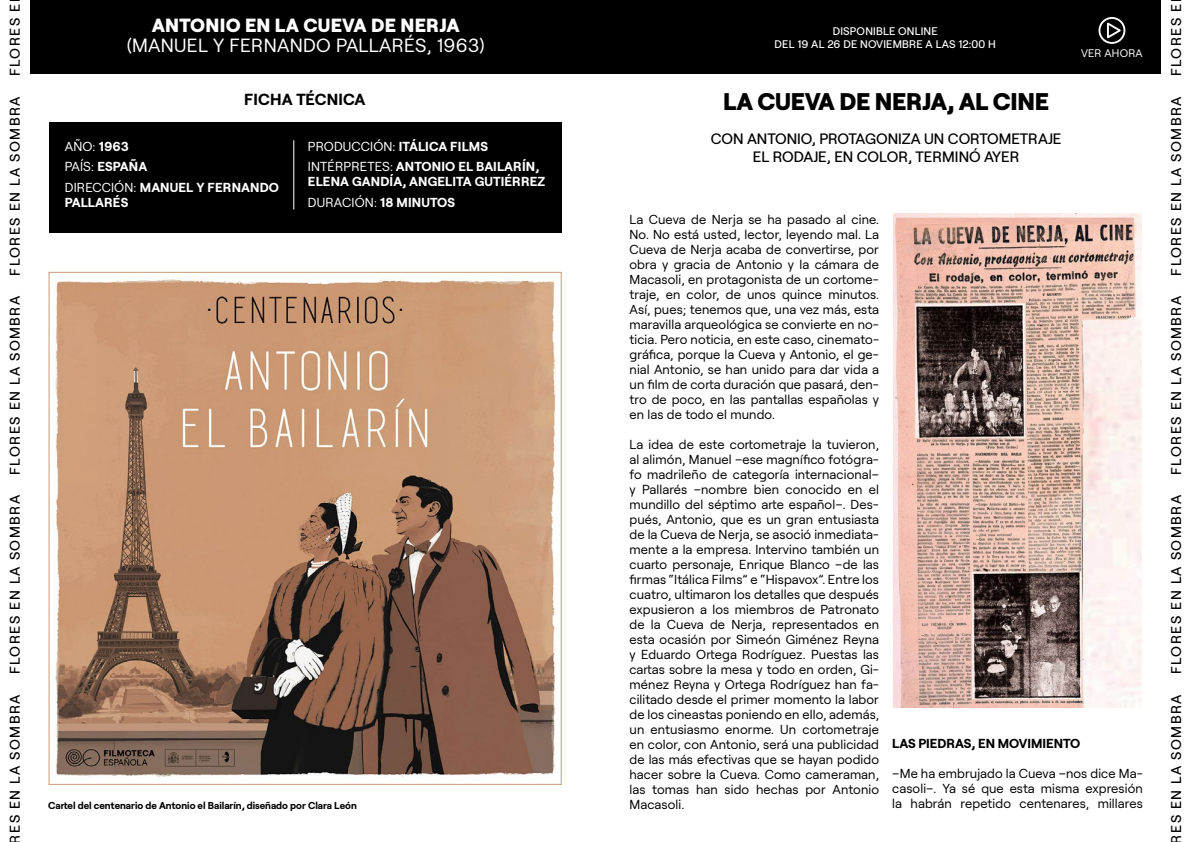
<style>
.page{position:relative;width:1191px;height:842px;background:#fff}
.page>*{position:absolute;margin:0;border:0;box-sizing:border-box;transform-origin:0 0}
.t1{font:800 24px "Roobert";letter-spacing:-.01em;color:#000}
.t2{font:19px "Roobert";letter-spacing:.015em;color:#fff}
.t3{font:800 19px "Roobert";letter-spacing:.015em;color:#fff}
.t4{font:700 16px "Roobert";letter-spacing:.01em;color:#000}
.t5{font:500 15px/18px "Roobert";color:#000;text-align:center}
.t6{font:500 14.1px "Roobert";letter-spacing:.1em;color:#000}
.t7{font:13px/15px "Roobert";letter-spacing:.01em;color:#000;text-align:justify}
.t8{font:700 13px/20.7px "Roobert";letter-spacing:.01em;color:#fff}
.t9{font:700 13px "Roobert";color:#000}
.t10{font:500 11px/13px "Roobert";letter-spacing:.015em;color:#fff;text-align:center}
.t11{font:11px "Roobert";letter-spacing:.02em;color:#fff}
.t12{font:700 10px "Roobert";color:#000}
.s1{font-weight:400}
</style>
<div class="page">
<div style="left:30px;top:0;width:1132px;height:74px;background:#000"></div>
<svg style="left:1099px;top:18px;width:25px;height:25px"></svg>
<div style="left:1098px;top:17px;width:27px;height:27px;border:2px solid #fff;border-radius:50%"></div>
<svg style="left:1106px;top:20px;width:16px;height:21px"></svg>
<div style="left:1161px;top:0;width:30px;height:842px;background:#fff"></div>
<img style="left:893px;top:214px;width:248px;height:493px">
<div style="left:49px;top:122px;width:512px;height:111px;background:#000"></div>
<hr style="left:293px;top:140px;width:1px;height:70px;background:#fff">
<img style="left:54px;top:278px;width:502px;height:499px">
<p class="t6" style="left:4px;top:76px;width:74px;rotate:-90deg">FLORES E</p>
<p class="t6" style="left:4px;top:276px;width:181px;rotate:-90deg">FLORES EN LA SOMBRA</p>
<p class="t6" style="left:4px;top:475px;width:181px;rotate:-90deg">FLORES EN LA SOMBRA</p>
<p class="t6" style="left:4px;top:674px;width:181px;rotate:-90deg">FLORES EN LA SOMBRA</p>
<p class="t6" style="left:4px;top:843px;width:151px;rotate:-90deg">RES EN LA SOMBRA</p>
<h2 class="t3" style="left:152px;top:10px;width:309px">ANTONIO EN LA CUEVA DE NERJA</h2>
<h2 class="t2" style="left:127px;top:31px;width:359px">(MANUEL Y FERNANDO PALLARÉS, 1963)</h2>
<p class="t10" style="left:774px;top:24px;width:223px">DISPONIBLE ONLINE<br>DEL 19 AL 26 DE NOVIEMBRE A LAS 12:00 H</p>
<p class="t4" style="left:244px;top:87px;width:123px">FICHA TÉCNICA</p>
<p class="t8" style="left:65px;top:134px;width:216px"><span class="s1">AÑO:</span> 1963<br><span class="s1">PAÍS:</span> ESPAÑA<br><span class="s1">DIRECCIÓN:</span> MANUEL Y FERNANDO</p>
<p class="t8" style="left:65px;top:191px;width:65px">PALLARÉS</p>
<p class="t8" style="left:308px;top:134px;width:233px"><span class="s1">PRODUCCIÓN:</span> ITÁLICA FILMS<br><span class="s1">INTÉRPRETES:</span> ANTONIO EL BAILARÍN,</p>
<p class="t8" style="left:308px;top:170px;width:239px">ELENA GANDÍA, ANGELITA GUTIÉRREZ<br><span class="s1">DURACIÓN:</span> 18 MINUTOS</p>
<h1 class="t1" style="left:723px;top:82px;width:327px">LA CUEVA DE NERJA, AL CINE</h1>
<p class="t5" style="left:711px;top:129px;width:352px">CON ANTONIO, PROTAGONIZA UN CORTOMETRAJE<br>EL RODAJE, EN COLOR, TERMINÓ AYER</p>
<p class="t11" style="left:1081px;top:45px;width:63px">VER AHORA</p>
<p class="t12" style="left:48px;top:798px;width:310px">Cartel del centenario de Antonio el Bailarín, diseñado por Clara León</p>
<p class="t7" style="left:629px;top:211px;width:251px">La Cueva de Nerja se ha pasado al cine.<br>No. No está usted, lector, leyendo mal. La Cueva de Nerja acaba de convertirse, por obra y gracia de Antonio y la cámara de Macasoli, en protagonista de un cortome&shy;traje, en color, de unos quince minutos.<br>Así, pues; tenemos que, una vez más, esta maravilla arqueológica se convierte en no&shy;ticia. Pero noticia, en este caso, cinemato&shy;gráfica, porque la Cueva y Antonio, el ge&shy;nial Antonio, se han unido para dar vida a un film de corta duración que pasará, den&shy;tro de poco, en las pantallas españolas y en las de todo el mundo.</p>
<p class="t7" style="left:629px;top:436px;width:251px">La idea de este cortometraje la tuvieron, al alimón, Manuel –ese magnífico fotógra&shy;fo madrileño de categoría internacional– y Pallarés –nombre bien conocido en el mundillo del séptimo arte español–. Des&shy;pués, Antonio, que es un gran entusiasta de la Cueva de Nerja, se asoció inmediata&shy;mente a la empresa. Intervino también un cuarto personaje, Enrique Blanco –de las firmas “Itálica Films” e “Hispavox”. Entre los cuatro, ultimaron los detalles que después expusieron a los miembros de Patronato de la Cueva de Nerja, representados en esta ocasión por Simeón Giménez Reyna y Eduardo Ortega Rodríguez. Puestas las cartas sobre la mesa y todo en orden, Gi&shy;ménez Reyna y Ortega Rodríguez han fa&shy;cilitado desde el primer momento la labor de los cineastas poniendo en ello, además, un entusiasmo enorme. Un cortometraje en color, con Antonio, será una publicidad de las más efectivas que se hayan podido hacer sobre la Cueva. Como cameraman, las tomas han sido hechas por Antonio Macasoli.</p>
<p class="t9" style="left:892px;top:733px;width:190px">LAS PIEDRAS, EN MOVIMIENTO</p>
<p class="t7" style="left:892px;top:765px;width:252px">–Me ha embrujado la Cueva –nos dice Ma&shy;casoli–. Ya sé que esta misma expresión la habrán repetido centenares, millares</p>
<p class="t6" style="left:1165px;top:76px;width:74px;rotate:-90deg">FLORES E</p>
<p class="t6" style="left:1165px;top:276px;width:181px;rotate:-90deg">FLORES EN LA SOMBRA</p>
<p class="t6" style="left:1165px;top:475px;width:181px;rotate:-90deg">FLORES EN LA SOMBRA</p>
<p class="t6" style="left:1165px;top:674px;width:181px;rotate:-90deg">FLORES EN LA SOMBRA</p>
<p class="t6" style="left:1165px;top:843px;width:151px;rotate:-90deg">RES EN LA SOMBRA</p>
</div>
